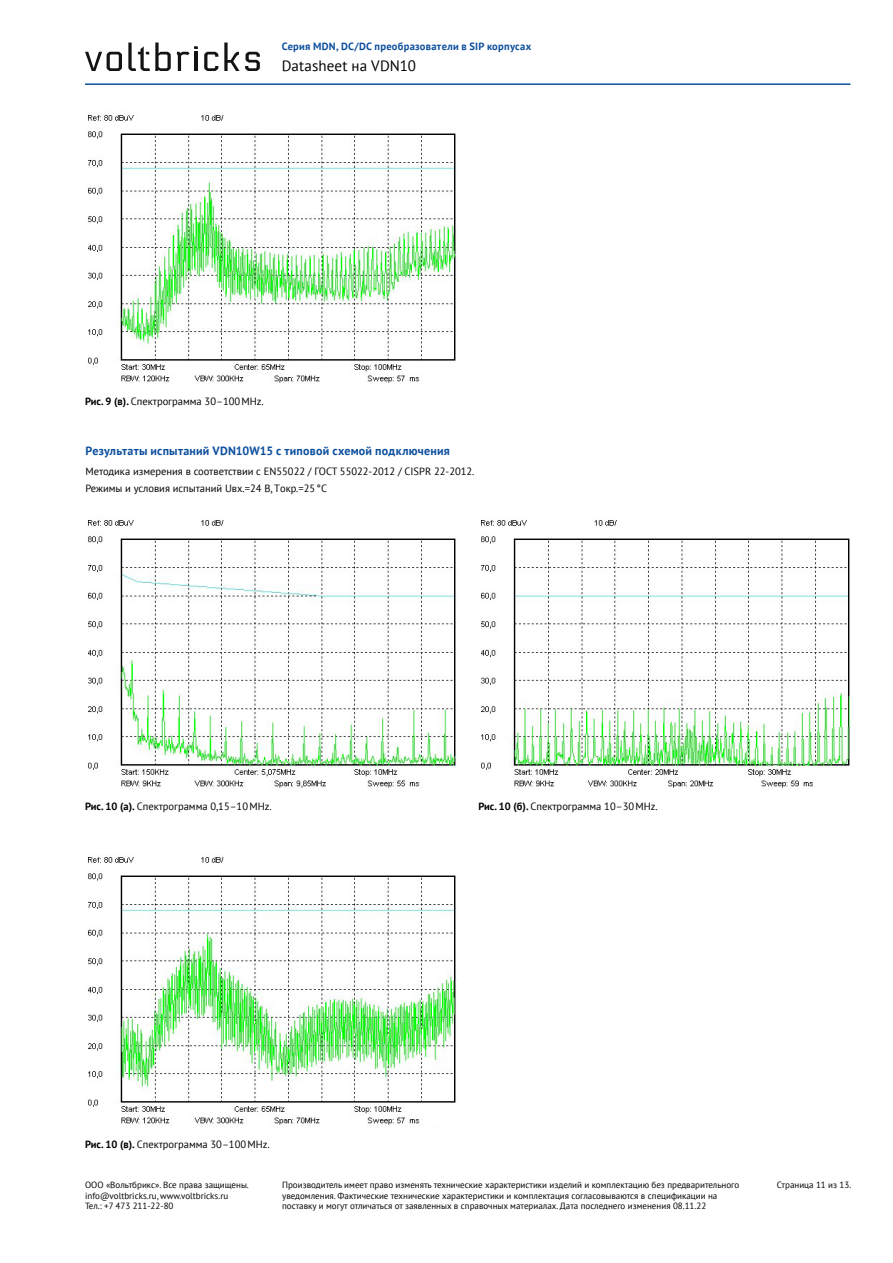
<style>
.page{position:relative;width:893px;height:1263px;background:#fff}
.page>*{position:absolute;margin:0;border:0;box-sizing:border-box;transform-origin:0 0}
.t1{font:15px "PT Sans";letter-spacing:.01em;color:#000}
.t2{font:700 12px "PT Sans";letter-spacing:.02em;color:#0d4f9e}
.t3{font:10.5px/16.5px "PT Sans";color:#000}
.t4{font:700 10.5px "PT Sans";letter-spacing:.025em;color:#0d4f9e}
.t5{font:9px/10.8px "PT Sans";color:#000}
.s1{font-weight:700}
</style>
<div class="page">
<hr style="left:85px;top:83px;width:765px;height:2px;background:#0d4f9e">
<svg style="left:85px;top:52px;width:37px;height:19px"></svg>
<svg style="left:204px;top:52px;width:14px;height:19px"></svg>
<svg style="left:224px;top:43px;width:36px;height:28px"></svg>
<svg style="left:128px;top:43px;width:43px;height:28px"></svg>
<svg style="left:177px;top:46px;width:21px;height:25px"></svg>
<img style="left:88px;top:115px;width:369px;height:268px">
<img style="left:88px;top:520px;width:369px;height:268px">
<img style="left:481px;top:520px;width:369px;height:268px">
<img style="left:88px;top:857px;width:369px;height:268px">
<p class="t4" style="left:282px;top:40px;width:251px">Серия MDN, DC/DC преобразователи в SIP корпусах</p>
<h1 class="t1" style="left:282px;top:57px;width:136px">Datasheet на VDN10</h1>
<p class="t3" style="left:85px;top:393px;width:180px"><span class="s1">Рис. 9 (в).</span> Спектрограмма 30–100MHz.</p>
<h2 class="t2" style="left:85px;top:443px;width:366px">Результаты испытаний VDN10W15 с типовой схемой подключения</h2>
<p class="t3" style="left:85px;top:463px;width:391px">Методика измерения в соответствии с EN55022 / ГОСТ 55022-2012 / CISPR 22-2012.<br>Режимы и условия испытаний Uвх.=24 В, Tокр.=25°C</p>
<p class="t3" style="left:85px;top:798px;width:188px"><span class="s1">Рис. 10 (а).</span> Спектрограмма 0,15–10MHz.</p>
<p class="t3" style="left:478px;top:798px;width:181px"><span class="s1">Рис. 10 (б).</span> Спектрограмма 10–30MHz.</p>
<p class="t3" style="left:85px;top:1135px;width:186px"><span class="s1">Рис. 10 (в).</span> Спектрограмма 30–100MHz.</p>
<p class="t5" style="left:85px;top:1179px;width:165px">ООО «Вольтбрикс». Все права защищены.</p>
<p class="t5" style="left:777px;top:1179px;width:76px">Страница 11 из 13.</p>
<p class="t5" style="left:85px;top:1190px;width:145px">info@voltbricks.ru, www.voltbricks.ru<br>Тел.: +7 473 211-22-80</p>
<p class="t5" style="left:282px;top:1179px;width:459px">Производитель имеет право изменять технические характеристики изделий и комплектацию без предварительного уведомления. Фактические технические характеристики и комплектация согласовываются в спецификации на поставку и могут отличаться от заявленных в справочных материалах. Дата последнего изменения 08.11.22</p>
</div>
